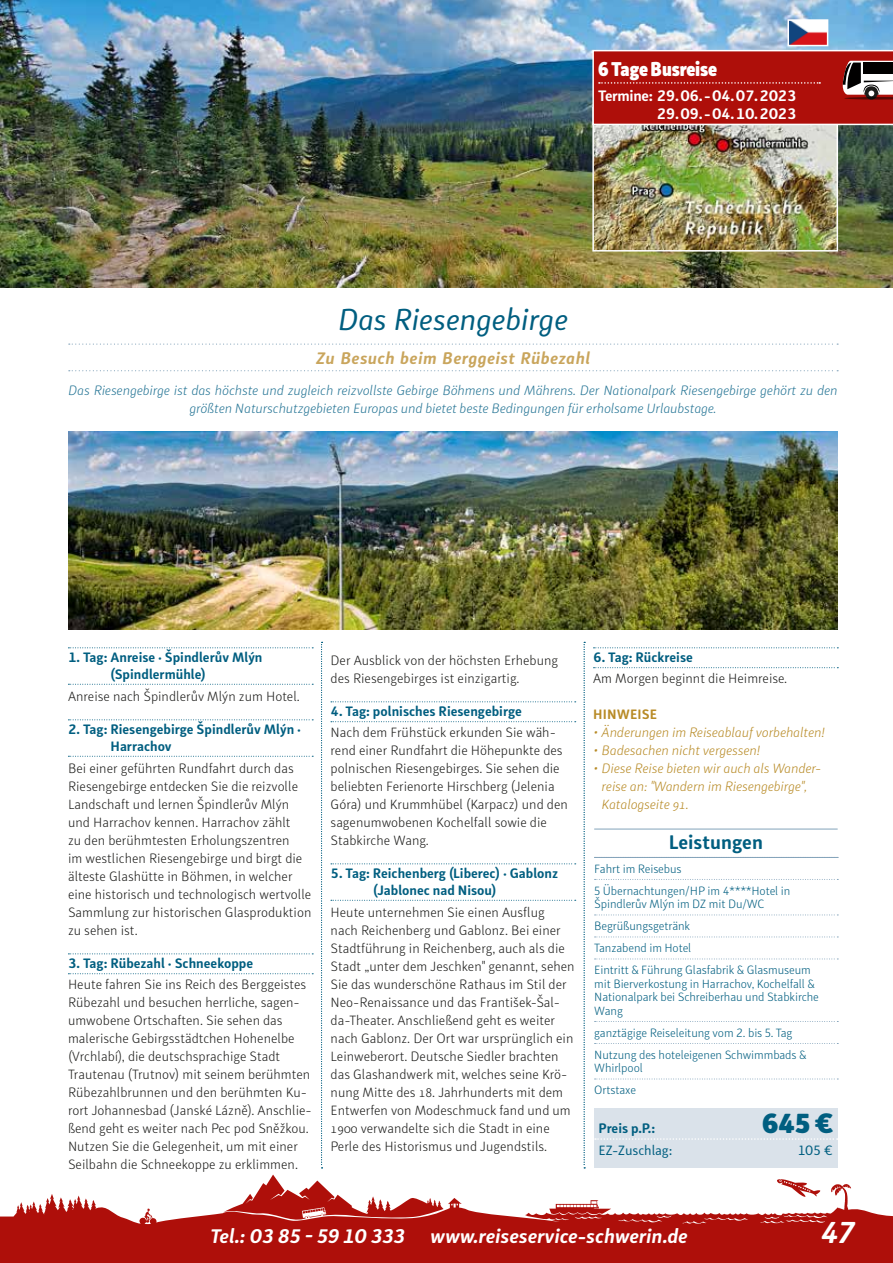
<style>
.page{position:relative;width:893px;height:1263px;background:#fff}
.page>*{position:absolute;margin:0;border:0;box-sizing:border-box;transform-origin:0 0}
.t1{font:italic 30px "Submariner R24";letter-spacing:-.01em;color:#005e80}
.t2{font:italic 700 30px "Submariner R24";color:#fff}
.t3{font:900 27px "Submariner R24";color:#005e80}
.t4{font:italic 700 19.5px "Submariner R24";color:#fff}
.t5{font:900 19.5px "Submariner R24";letter-spacing:-.01em;color:#fff;scale:.9 1}
.t6{font:700 19.5px "Submariner R24";color:#005e80}
.t7{font:italic 700 16.5px "Submariner R24";letter-spacing:.025em;color:#c9a55c}
.t8{font:700 15px "Submariner R24";letter-spacing:-.02em;color:#fff}
.t9{font:300 13.5px/18px "Submariner R24";color:#1d1d1b}
.t10{font:700 13.5px/16.5px "Submariner R24";color:#005e80}
.t11{font:italic 300 13.5px/18px "Submariner R24";letter-spacing:-.01em;color:#277696;text-align:center}
.t12{font:italic 300 13.5px/18px "Submariner R24";letter-spacing:-.01em;color:#b88b27}
.t13{font:13.5px "Submariner R24";letter-spacing:-.01em;color:#005e80}
.t14{font:700 13.5px "Submariner R24";letter-spacing:.01em;color:#b88b27}
.t15{font:300 12px/22px "Submariner R24";letter-spacing:-.01em;color:#005e80}
</style>
<div class="page">
<img style="left:0;top:0;width:893px;height:287px">
<img style="left:595px;top:125px;width:240px;height:124px">
<div style="left:592px;top:107px;width:246px;height:145px;border:2px solid #fff"></div>
<div style="left:0;top:1174px;width:893px;height:89px;background:#ae0f0a"></div>
<svg style="left:68px;top:647px;width:245px;height:1px"></svg>
<svg style="left:68px;top:684px;width:245px;height:1px"></svg>
<svg style="left:68px;top:719px;width:245px;height:1px"></svg>
<svg style="left:68px;top:756px;width:245px;height:1px"></svg>
<svg style="left:68px;top:953px;width:245px;height:1px"></svg>
<svg style="left:68px;top:973px;width:245px;height:1px"></svg>
<svg style="left:331px;top:701px;width:245px;height:1px"></svg>
<svg style="left:331px;top:721px;width:245px;height:1px"></svg>
<svg style="left:331px;top:863px;width:245px;height:1px"></svg>
<svg style="left:331px;top:900px;width:245px;height:1px"></svg>
<svg style="left:593px;top:647px;width:245px;height:1px"></svg>
<svg style="left:593px;top:667px;width:245px;height:1px"></svg>
<svg style="left:321px;top:642px;width:2px;height:526px"></svg>
<svg style="left:584px;top:642px;width:1px;height:526px"></svg>
<hr style="left:594px;top:829px;width:244px;height:1px;background:#83a3ba">
<hr style="left:594px;top:857px;width:244px;height:1px;background:#83a3ba">
<svg style="left:595px;top:879px;width:243px;height:1px"></svg>
<svg style="left:595px;top:914px;width:243px;height:1px"></svg>
<svg style="left:595px;top:936px;width:243px;height:1px"></svg>
<svg style="left:595px;top:958px;width:243px;height:1px"></svg>
<svg style="left:595px;top:1021px;width:243px;height:1px"></svg>
<svg style="left:595px;top:1043px;width:243px;height:1px"></svg>
<svg style="left:595px;top:1078px;width:243px;height:1px"></svg>
<div style="left:594px;top:1108px;width:244px;height:59px;background:#dae2ea"></div>
<svg style="left:595px;top:1138px;width:243px;height:2px"></svg>
<svg style="left:69px;top:344px;width:769px;height:1px"></svg>
<svg style="left:69px;top:370px;width:769px;height:1px"></svg>
<img style="left:68px;top:431px;width:770px;height:198px">
<svg style="left:0;top:1174px;width:893px;height:50px;fill:#fff"></svg>
<svg style="left:592px;top:50px;width:301px;height:75px;background:#ad221e"></svg>
<img style="left:790px;top:22px;width:35px;height:21px">
<div style="left:787px;top:19px;width:41px;height:27px;border:2px solid #fff"></div>
<h3 class="t5" style="left:598px;top:55px;width:134px">6 Tage Busreise</h3>
<p class="t8" style="left:598px;top:86px;width:200px">Termine: 29. 06. - 04. 07. 2023</p>
<p class="t8" style="left:657px;top:104px;width:141px">29. 09. - 04. 10. 2023</p>
<h1 class="t1" style="left:338px;top:300px;width:232px">Das Riesengebirge</h1>
<p class="t7" style="left:316px;top:347px;width:276px">Zu Besuch beim Berggeist Rübezahl</p>
<p class="t11" style="left:68px;top:381px;width:771px">Das Riesengebirge ist das höchste und zugleich reizvollste Gebirge Böhmens und Mährens. Der Nationalpark Riesengebirge gehört zu den größten Naturschutzgebieten Europas und bietet beste Bedingungen für erholsame Urlaubstage.</p>
<p class="t10" style="left:111px;top:649px;width:153px;text-indent:-43px">1. Tag: Anreise · Špindlerův Mlýn (Spindlermühle)</p>
<p class="t9" style="left:68px;top:687px;width:233px">Anreise nach Špindlerův Mlýn zum Hotel.</p>
<p class="t10" style="left:111px;top:721px;width:192px;text-indent:-43px">2. Tag: Riesengebirge Špindlerův Mlýn ·<br>Harrachov</p>
<p class="t9" style="left:68px;top:759px;width:245px">Bei einer geführten Rundfahrt durch das Riesengebirge entdecken Sie die reizvolle Landschaft und lernen Špindlerův Mlýn und Harrachov kennen. Harrachov zählt<br>zu den berühmtesten Erholungszentren<br>im westlichen Riesengebirge und birgt die älteste Glashütte in Böhmen, in welcher eine historisch und technologisch wertvolle Sammlung zur historischen Glasproduktion zu sehen ist.</p>
<p class="t10" style="left:68px;top:955px;width:187px">3. Tag: Rübezahl · Schneekoppe</p>
<p class="t9" style="left:68px;top:975px;width:245px">Heute fahren Sie ins Reich des Berggeistes Rübezahl und besuchen herrliche, sagen&shy;umwobene Ortschaften. Sie sehen das malerische Gebirgsstädtchen Hohenelbe (Vrchlabí), die deutschsprachige Stadt Trautenau (Trutnov) mit seinem berühmten Rübezahlbrunnen und den berühmten Ku&shy;rort Johannesbad (Janské Lázně). Anschlie&shy;ßend geht es weiter nach Pec pod Sněžkou.<br>Nutzen Sie die Gelegenheit, um mit einer Seilbahn die Schneekoppe zu erklimmen.</p>
<p class="t9" style="left:331px;top:651px;width:229px">Der Ausblick von der höchsten Erhebung des Riesengebirges ist einzigartig.</p>
<p class="t10" style="left:331px;top:703px;width:193px">4. Tag: polnisches Riesengebirge</p>
<p class="t9" style="left:331px;top:723px;width:239px">Nach dem Frühstück erkunden Sie wäh&shy;rend einer Rundfahrt die Höhepunkte des polnischen Riesengebirges. Sie sehen die beliebten Ferienorte Hirschberg (Jelenia Góra) und Krummhübel (Karpacz) und den sagenumwobenen Kochelfall sowie die Stabkirche Wang.</p>
<p class="t10" style="left:373px;top:865px;width:187px;text-indent:-43px">5. Tag: Reichenberg (Liberec) · Gablonz (Jablonec nad Nisou)</p>
<p class="t9" style="left:331px;top:903px;width:246px">Heute unternehmen Sie einen Ausflug nach Reichenberg und Gablonz. Bei einer Stadtführung in Reichenberg, auch als die Stadt „unter dem Jeschken" genannt, sehen Sie das wunderschöne Rathaus im Stil der Neo-Renaissance und das František-Šal&shy;da-Theater. Anschließend geht es weiter nach Gablonz. Der Ort war ursprünglich ein Leinweberort. Deutsche Siedler brachten das Glashandwerk mit, welches seine Krö&shy;nung Mitte des 18. Jahrhunderts mit dem Entwerfen von Modeschmuck fand und um 1900 verwandelte sich die Stadt in eine Perle des Historismus und Jugendstils.</p>
<p class="t10" style="left:593px;top:649px;width:101px">6. Tag: Rückreise</p>
<p class="t9" style="left:593px;top:669px;width:196px">Am Morgen beginnt die Heimreise.</p>
<p class="t14" style="left:593px;top:705px;width:65px">HINWEISE</p>
<p class="t12" style="left:593px;top:723px;width:233px">• Änderungen im Reiseablauf vorbehalten!</p>
<p class="t12" style="left:593px;top:741px;width:168px">• Badesachen nicht vergessen!</p>
<p class="t12" style="left:602px;top:759px;width:221px;text-indent:-9px">• Diese Reise bieten wir auch als Wander&shy;reise an: "Wandern im Riesengebirge",<br>Katalogseite 91.</p>
<h3 class="t6" style="left:669px;top:829px;width:96px">Leistungen</h3>
<p class="t15" style="left:594px;top:857px;width:198px">Fahrt im Reisebus<br>5 Übernachtungen/HP im 4****Hotel in</p>
<p class="t15" style="left:594px;top:892px;width:218px">Špindlerův Mlýn im DZ mit Du/WC<br>Begrüßungsgetränk<br>Tanzabend im Hotel<br>Eintritt &amp; Führung Glasfabrik &amp; Glasmuseum</p>
<p class="t15" style="left:594px;top:976px;width:226px;line-height:13.5px">mit Bierverkostung in Harrachov, Kochelfall &amp;<br>Nationalpark bei Schreiberhau und Stabkirche<br>Wang</p>
<p class="t15" style="left:594px;top:1021px;width:214px">ganztägige Reiseleitung vom 2. bis 5. Tag<br>Nutzung des hoteleigenen Schwimmbads &amp;</p>
<p class="t15" style="left:594px;top:1057px;width:50px">Whirlpool<br>Ortstaxe</p>
<p class="t10" style="left:598px;top:1120px;width:58px">Preis p.P.:</p>
<h2 class="t3" style="left:762px;top:1105px;width:73px">645 €</h2>
<p class="t13" style="left:598px;top:1142px;width:75px">EZ-Zuschlag:</p>
<p class="t13" style="left:798px;top:1142px;width:36px">105 €</p>
<h3 class="t4" style="left:210px;top:1223px;width:196px">Tel.: 03 85 - 59 10 333</h3>
<h3 class="t4" style="left:430px;top:1223px;width:259px">www.reiseservice-schwerin.de</h3>
<h1 class="t2" style="left:821px;top:1212px;width:35px">47</h1>
</div>
